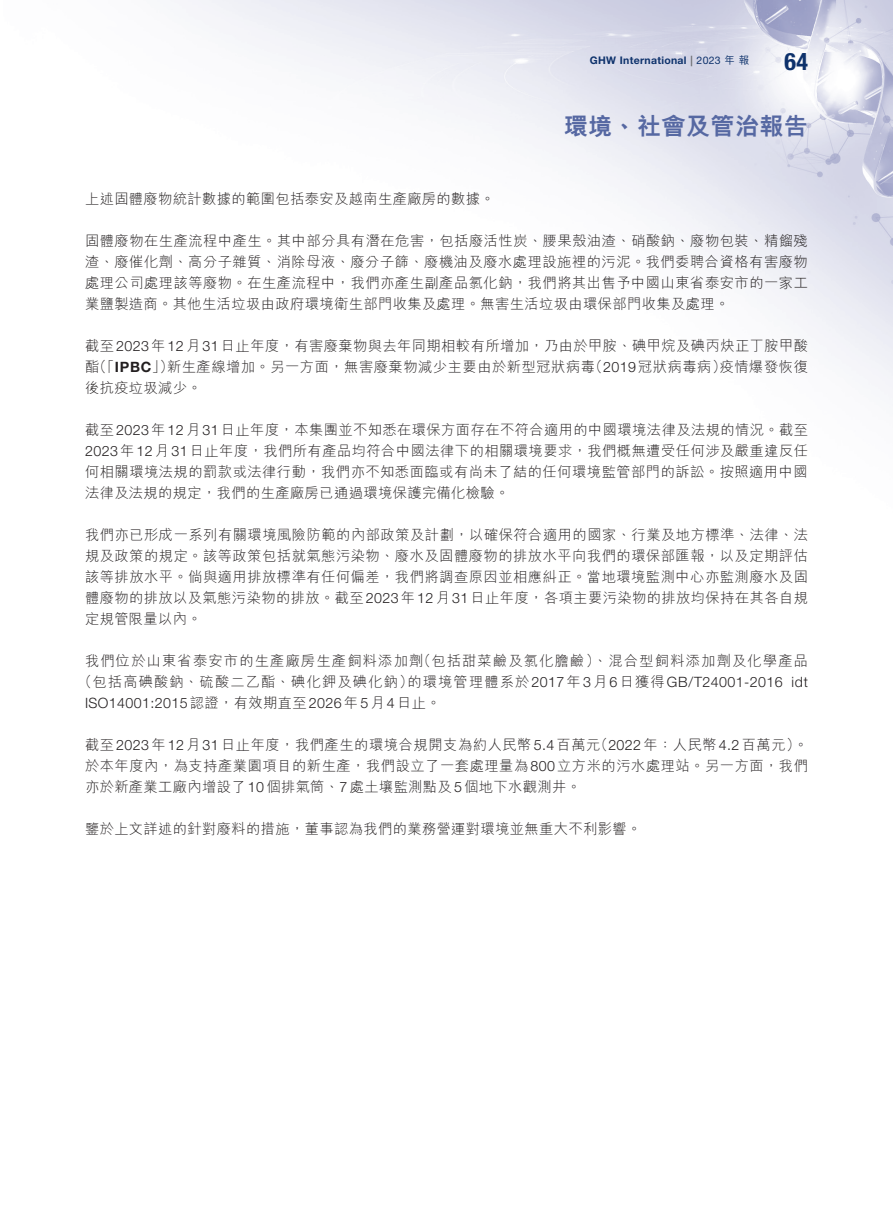
<style>
.page{position:relative;width:893px;height:1212px;background:#fff}
.page>*{position:absolute;margin:0;border:0;box-sizing:border-box;transform-origin:0 0}
.t1{font:800 24px "M Hei HK";letter-spacing:.02em;color:#5668a2}
.t2{font:700 condensed 24px "Helvetica Neue LT Pro";color:#0e326c}
._1__內文{font:300 14.25px/21px "M Hei HK";letter-spacing:.03em;color:#231f20;text-align:justify}
._1__內文-2{font:300 14.25px/21px "M Hei HK";letter-spacing:.08em;color:#231f20}
._1__內文-3{font:300 14.25px "M Hei HK";letter-spacing:.085em;color:#231f20}
._1__內文-4{font:300 14.25px "Helvetica Neue LT Pro";letter-spacing:.03em;color:#231f20}
.t3{font:700 10.5px "Helvetica Neue LT Pro";letter-spacing:.03em;color:#0e326c}
.s1{color:#6c6d70}
.s2{font-weight:400}
.s3{font-family:"M Hei HK";font-weight:500}
.s4{font-family:"Helvetica Neue LT Pro"}
.s5{font-family:"Helvetica Neue LT Pro";font-weight:700}
.s6{font-family:"M Hei HK"}
</style>
<div class="page">
<img style="left:188px;top:0;width:705px;height:389px">
<p class="t3" style="left:590px;top:53px;width:161px">GHW International <span class="s1">|</span> <span class="s2">2023</span> <span class="s3">年報</span></p>
<h1 class="t2" style="left:784px;top:47px;width:25px">64</h1>
<h1 class="t1" style="left:564px;top:114px;width:246px">環境、社會及管治報告</h1>
<p class="_1__內文" style="left:85px;top:188px;width:411px">上述固體廢物統計數據的範圍包括泰安及越南生產廠房的數據。</p>
<p class="_1__內文" style="left:85px;top:230px;width:724px">固體廢物在生產流程中產生。其中部分具有潛在危害，包括廢活性炭、腰果殼油渣、硝酸鈉、廢物包裝、精餾殘渣、廢催化劑、高分子雜質、消除母液、廢分子篩、廢機油及廢水處理設施裡的污泥。我們委聘合資格有害廢物處理公司處理該等廢物。在生產流程中，我們亦產生副產品氯化鈉，我們將其出售予中國山東省泰安市的一家工業鹽製造商。其他生活垃圾由政府環境衛生部門收集及處理。無害生活垃圾由環保部門收集及處理。</p>
<p class="_1__內文" style="left:85px;top:335px;width:724px;text-align:right">截至<span class="s4">2023</span>年<span class="s4">12</span>月<span class="s4">31</span>日止年度，有害廢棄物與去年同期相較有所增加，乃由於甲胺、碘甲烷及碘丙炔正丁胺甲酸疫情爆發恢復</p>
<p class="_1__內文" style="left:93px;top:356px;width:83px">（「<span class="s5">IPBC</span>」）</p>
<p class="_1__內文" style="left:167px;top:356px;width:430px">新生產線增加。另一方面，無害廢棄物減少主要由於新型冠狀病毒</p>
<p class="_1__內文" style="left:588px;top:356px;width:139px">（<span class="s4">2019</span>冠狀病毒病）</p>
<p class="_1__內文" style="left:85px;top:356px;width:118px">酯<br>後抗疫垃圾減少。</p>
<p class="_1__內文" style="left:85px;top:419px;width:725px">截至<span class="s4">2023</span>年<span class="s4">12</span>月<span class="s4">31</span>日止年度，本集團並不知悉在環保方面存在不符合適用的中國環境法律及法規的情況。截至<span class="s4">2023</span>年<span class="s4">12</span>月<span class="s4">31</span>日止年度，我們所有產品均符合中國法律下的相關環境要求，我們概無遭受任何涉及嚴重違反任何相關環境法規的罰款或法律行動，我們亦不知悉面臨或有尚未了結的任何環境監管部門的訴訟。按照適用中國法律及法規的規定，我們的生產廠房已通過環境保護完備化檢驗。</p>
<p class="_1__內文" style="left:85px;top:524px;width:725px">我們亦已形成一系列有關環境風險防範的內部政策及計劃，以確保符合適用的國家、行業及地方標準、法律、法規及政策的規定。該等政策包括就氣態污染物、廢水及固體廢物的排放水平向我們的環保部匯報，以及定期評估該等排放水平。倘與適用排放標準有任何偏差，我們將調查原因並相應糾正。當地環境監測中心亦監測廢水及固體廢物的排放以及氣態污染物的排放。截至<span class="s4">2023</span>年<span class="s4">12</span>月<span class="s4">31</span>日止年度，各項主要污染物的排放均保持在其各自規定規管限量以內。</p>
<p class="_1__內文-3" style="left:417px;top:654px;width:393px">（包括甜菜鹼及氯化膽鹼）、混合型飼料添加劑及化學產品</p>
<p class="_1__內文-3" style="left:85px;top:654px;width:340px">我們位於山東省泰安市的生產廠房生產飼料添加劑</p>
<p class="_1__內文-2" style="left:85px;top:671px;width:357px;text-indent:-7px">（包括高碘酸鈉、硫酸二乙酯、碘化鉀及碘化鈉）<br><span class="s4">ISO14001:2015</span>認證，有效期直至<span class="s4">2026</span>年<span class="s4">5</span>月<span class="s4">4</span>日止。</p>
<p class="_1__內文-4" style="left:407px;top:673px;width:377px"><span class="s6">的環境管理體系於</span>2017<span class="s6">年</span>3<span class="s6">月</span>6<span class="s6">日獲得</span>GB T/ 24001-2016</p>
<p class="_1__內文-4" style="left:791px;top:673px;width:18px">idt</p>
<p class="_1__內文" style="left:594px;top:734px;width:216px">（<span class="s4">2022</span>年：人民幣<span class="s4">4.2</span>百萬元。(</p>
<p class="_1__內文" style="left:85px;top:734px;width:724px;text-align:left">截至<span class="s4">2023</span>年<span class="s4">12</span>月<span class="s4">31</span>日止年度，我們產生的環境合規開支為約人民幣<span class="s4">5.4</span>百萬元<br>於本年度內，為支持產業園項目的新生產，我們設立了一套處理量為<span class="s4">800</span>立方米的污水處理站。另一方面，我們亦於新產業工廠內增設了<span class="s4">10</span>個排氣筒、<span class="s4">7</span>處土壤監測點及<span class="s4">5</span>個地下水觀測井。</p>
<p class="_1__內文" style="left:85px;top:818px;width:558px">鑒於上文詳述的針對廢料的措施，董事認為我們的業務營運對環境並無重大不利影響。</p>
</div>
